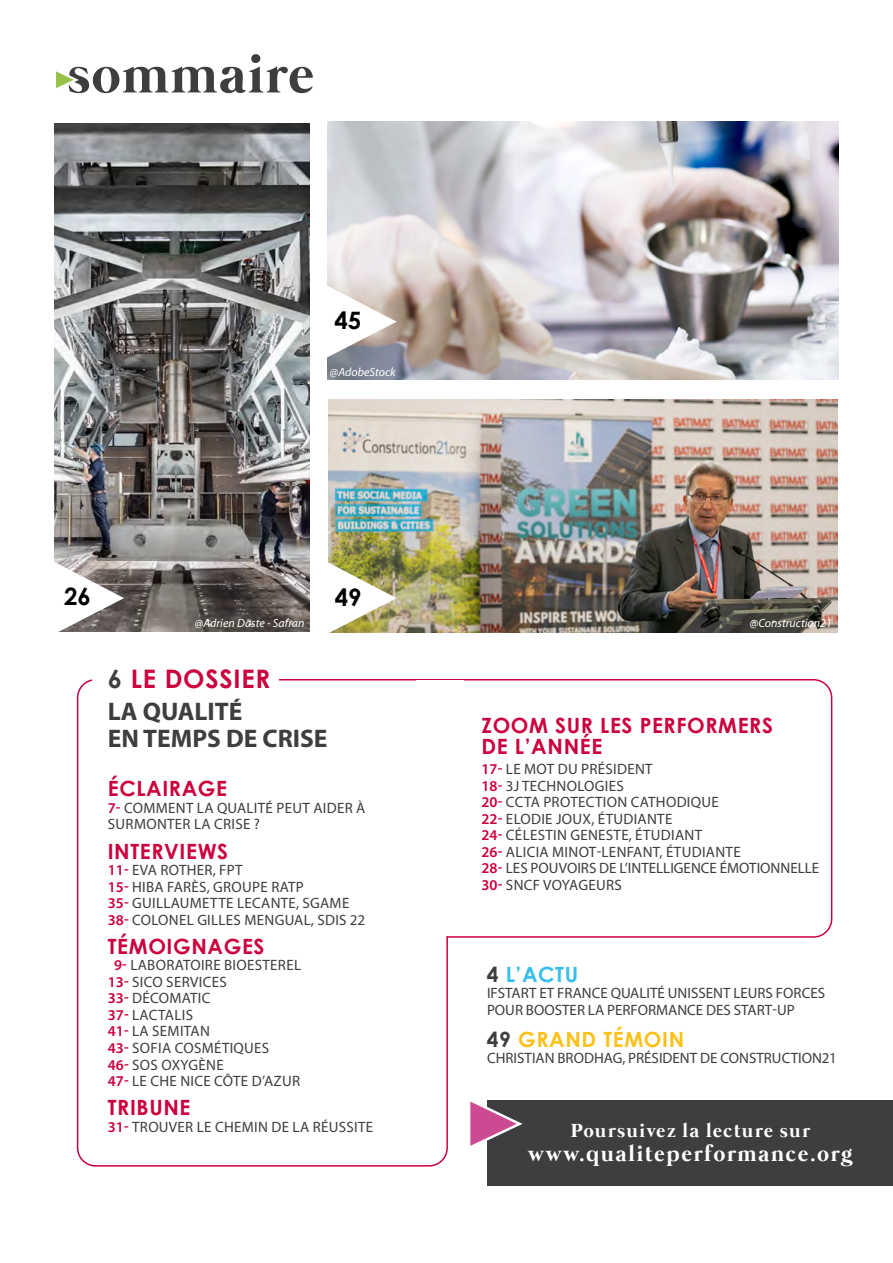
<style>
.page{position:relative;width:893px;height:1263px;background:#fff}
.page>*{position:absolute;margin:0;border:0;box-sizing:border-box;transform-origin:0 0}
.t1{font:700 55.5px "Mermaid";letter-spacing:.03em;color:#3e3d40}
.t2{font:700 25.5px/27px "Myriad Pro";color:#3e3d40}
.t3{font:700 25.5px "Century Gothic";letter-spacing:.03em;color:#cb003c}
.t4{font:700 24px "Century Gothic";color:#000}
.t5{font:700 22.5px "Mermaid";letter-spacing:.08em;color:#fff}
.t6{font:700 21px/21px "Century Gothic";letter-spacing:.03em;color:#cb003c}
.t7{font:700 21px "Century Gothic";letter-spacing:.03em;color:#fcc119}
.t8{font:700 21px "Century Gothic";color:#38beeb}
.t9{font:700 19.5px "Mermaid";letter-spacing:.08em;color:#fff}
.t10{font:15px/16.5px "Myriad Pro";letter-spacing:.02em;color:#3e3d40}
.t11{font:15px/16.5px "Myriad Pro";color:#3e3d40}
.t12{font:italic 12px "Myriad Pro";color:#fff}
.s1{color:#3e3d40}
.s2{font-weight:600;color:#cb003c}
</style>
<div class="page">
<div style="left:411px;top:679px;width:421px;height:259px;border:2px solid #cb003c;border-radius:18px"></div>
<img style="left:327px;top:121px;width:512px;height:259px">
<img style="left:328px;top:400px;width:509px;height:232px">
<img style="left:54px;top:124px;width:255px;height:507px">
<svg style="left:56px;top:71px;width:18px;height:17px"></svg>
<img style="left:328px;top:562px;width:69px;height:71px">
<svg style="left:327px;top:285px;width:70px;height:73px"></svg>
<svg style="left:54px;top:562px;width:70px;height:70px"></svg>
<div style="left:78px;top:680px;width:369px;height:486px;background:#fff;border-radius:18px"></div>
<div style="left:488px;top:1100px;width:405px;height:86px;background:#3e3d40"></div>
<svg style="left:470px;top:1100px;width:52px;height:50px"></svg>
<div style="left:417px;top:680px;width:47px;height:256px;background:#fff"></div>
<h1 class="t1" style="left:67px;top:42px;width:248px">sommaire</h1>
<h3 class="t4" style="left:334px;top:305px;width:28px">45</h3>
<p class="t12" style="left:330px;top:364px;width:67px">@AdobeStock</p>
<h3 class="t4" style="left:64px;top:581px;width:28px">26</h3>
<p class="t12" style="left:195px;top:615px;width:111px">@Adrien Daste - Safran</p>
<h3 class="t4" style="left:335px;top:582px;width:28px">49</h3>
<h2 class="t3" style="left:108px;top:663px;width:164px"><span class="s1">6</span> LE DOSSIER</h2>
<h2 class="t2" style="left:108px;top:697px;width:221px">LA QUALITÉ<br>EN TEMPS DE CRISE</h2>
<h3 class="t6" style="left:108px;top:778px;width:121px">ÉCLAIRAGE</h3>
<p class="t10" style="left:108px;top:799px;width:259px"><span class="s2">7-</span> COMMENT LA QUALITÉ PEUT AIDER À<br>SURMONTER LA CRISE ?</p>
<h3 class="t6" style="left:108px;top:840px;width:122px">INTERVIEWS</h3>
<p class="t10" style="left:108px;top:862px;width:259px"><span class="s2">11-</span> EVA ROTHER, FPT<br><span class="s2">15-</span> HIBA FARÈS, GROUPE RATP<br><span class="s2">35-</span> GUILLAUMETTE LECANTE, SGAME<br><span class="s2">38-</span> COLONEL GILLES MENGUAL, SDIS 22</p>
<h3 class="t6" style="left:108px;top:935px;width:158px">TÉMOIGNAGES</h3>
<p class="t10" style="left:108px;top:957px;width:195px;text-indent:6px"><span class="s2">9-</span> LABORATOIRE BIOESTEREL<br><span class="s2">13-</span> SICO SERVICES<br><span class="s2">33-</span> DÉCOMATIC<br><span class="s2">37-</span> LACTALIS<br><span class="s2">41-</span> LA SEMITAN<br><span class="s2">43-</span> SOFIA COSMÉTIQUES<br><span class="s2">46-</span> SOS OXYGÈNE<br><span class="s2">47-</span> LE CHE NICE CÔTE D’AZUR</p>
<h3 class="t6" style="left:108px;top:1097px;width:84px">TRIBUNE</h3>
<p class="t10" style="left:108px;top:1118px;width:267px"><span class="s2">31-</span> TROUVER LE CHEMIN DE LA RÉUSSITE</p>
<p class="t12" style="left:750px;top:616px;width:84px">@Construction21</p>
<h3 class="t6" style="left:482px;top:714px;width:293px">ZOOM SUR LES PERFORMERS<br>DE L’ANNÉE</h3>
<p class="t10" style="left:482px;top:761px;width:339px"><span class="s2">17-</span> LE MOT DU PRÉSIDENT<br><span class="s2">18-</span> 3J TECHNOLOGIES<br><span class="s2">20-</span> CCTA PROTECTION CATHODIQUE<br><span class="s2">22-</span> ELODIE JOUX, ÉTUDIANTE<br><span class="s2">24-</span> CÉLESTIN GENESTE, ÉTUDIANT<br><span class="s2">26-</span> ALICIA MINOT-LENFANT, ÉTUDIANTE<br><span class="s2">28-</span> LES POUVOIRS DE L’INTELLIGENCE ÉMOTIONNELLE<br><span class="s2">30-</span> SNCF VOYAGEURS</p>
<h3 class="t8" style="left:487px;top:961px;width:93px"><span class="s1">4</span> L’ACTU</h3>
<p class="t11" style="left:487px;top:985px;width:340px">IFSTART ET FRANCE QUALITÉ UNISSENT LEURS FORCES<br>POUR BOOSTER LA PERFORMANCE DES START-UP</p>
<h3 class="t7" style="left:487px;top:1026px;width:199px"><span class="s1">49</span> GRAND TÉMOIN</h3>
<p class="t11" style="left:487px;top:1050px;width:351px">CHRISTIAN BRODHAG, PRÉSIDENT DE CONSTRUCTION21</p>
<h3 class="t9" style="left:571px;top:1120px;width:240px">Poursuivez la lecture sur</h3>
<h3 class="t5" style="left:528px;top:1141px;width:326px">www.qualiteperformance.org</h3>
</div>
